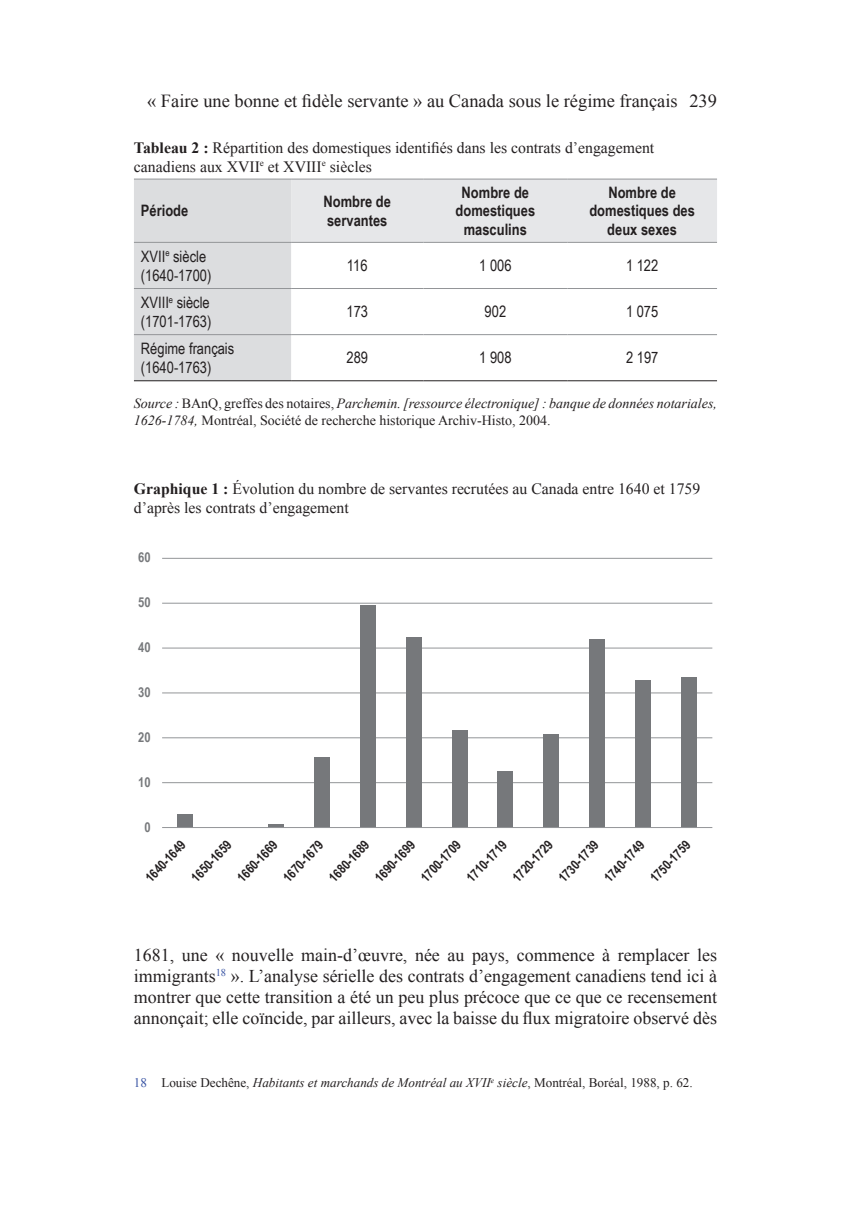
<style>
.page{position:relative;width:851px;height:1229px;background:#fff}
.page>*{position:absolute;margin:0;border:0;box-sizing:border-box;transform-origin:0 0}
.t1{font:18.38px "Times New Roman";color:#231f20}
.t2{font:17.85px/21px "Times New Roman";color:#231f20;text-align:justify}
.t3{font:15.75px/18.9px "Times New Roman";color:#231f20}
.t4{font:15.75px/18.9px "Arial Narrow";color:#231f20}
.t5{font:700 15.75px/18.9px "Arial Narrow";color:#231f20;text-align:center}
.t6{font:14px/16.8px "Times New Roman";color:#231f20}
.t7{font:700 13.65px "Arial Narrow";color:#76787b}
.t8{font:700 13.12px "Arial Narrow";color:#231f20}
.t9{font:italic 13.12px "Times New Roman";color:#231f20}
.s1{font-weight:700}
.s2{font-style:italic}
.s3{font-style:normal;color:#3853a3}
.s4{font-style:normal}
</style>
<div class="page">
<svg style="left:134px;top:180px;width:583px;height:200px"></svg>
<hr style="left:134px;top:380px;width:157px;height:1px;background:#231f20">
<hr style="left:291px;top:380px;width:132px;height:1px;background:#231f20">
<hr style="left:423px;top:380px;width:144px;height:1px;background:#231f20">
<hr style="left:567px;top:380px;width:150px;height:1px;background:#231f20">
<hr style="left:134px;top:242px;width:157px;height:1px;background:#939598">
<hr style="left:291px;top:242px;width:132px;height:1px;background:#939598">
<hr style="left:423px;top:242px;width:144px;height:1px;background:#939598">
<hr style="left:567px;top:242px;width:150px;height:1px;background:#939598">
<hr style="left:134px;top:288px;width:157px;height:1px;background:#939598">
<hr style="left:291px;top:288px;width:132px;height:1px;background:#939598">
<hr style="left:423px;top:288px;width:144px;height:1px;background:#939598">
<hr style="left:567px;top:288px;width:150px;height:1px;background:#939598">
<hr style="left:134px;top:334px;width:157px;height:1px;background:#939598">
<hr style="left:291px;top:334px;width:132px;height:1px;background:#939598">
<hr style="left:423px;top:334px;width:144px;height:1px;background:#939598">
<hr style="left:567px;top:334px;width:150px;height:1px;background:#939598">
<hr style="left:134px;top:179px;width:157px;height:1px;background:#939598">
<hr style="left:291px;top:179px;width:132px;height:1px;background:#939598">
<hr style="left:423px;top:179px;width:144px;height:1px;background:#939598">
<hr style="left:567px;top:179px;width:150px;height:1px;background:#939598">
<hr style="left:162px;top:782px;width:550px;height:1px;background:#939598">
<hr style="left:162px;top:737px;width:550px;height:1px;background:#939598">
<hr style="left:162px;top:692px;width:550px;height:1px;background:#939598">
<hr style="left:162px;top:647px;width:550px;height:1px;background:#939598">
<hr style="left:162px;top:603px;width:550px;height:1px;background:#939598">
<hr style="left:162px;top:558px;width:550px;height:1px;background:#939598">
<div style="left:177px;top:814px;width:15px;height:13px;background:#76787b"></div>
<hr style="left:269px;top:824px;width:15px;height:3px;background:#76787b">
<div style="left:314px;top:757px;width:15px;height:70px;background:#76787b"></div>
<div style="left:360px;top:605px;width:15px;height:222px;background:#76787b"></div>
<div style="left:406px;top:637px;width:15px;height:190px;background:#76787b"></div>
<div style="left:452px;top:730px;width:15px;height:97px;background:#76787b"></div>
<div style="left:497px;top:770px;width:16px;height:57px;background:#76787b"></div>
<div style="left:543px;top:734px;width:15px;height:93px;background:#76787b"></div>
<div style="left:589px;top:639px;width:15px;height:188px;background:#76787b"></div>
<div style="left:635px;top:680px;width:15px;height:147px;background:#76787b"></div>
<div style="left:681px;top:677px;width:15px;height:150px;background:#76787b"></div>
<hr style="left:162px;top:827px;width:550px;height:1px;background:#939598">
<p class="t1" style="left:147px;top:89px;width:532px">« Faire une bonne et fidèle servante » au Canada sous le régime français</p>
<p class="t3" style="left:134px;top:138px;width:522px"><span class="s1">Tableau 2 :</span> Répartition des domestiques identifiés dans les contrats d’engagement canadiens aux XVII<sup>e</sup> et XVIII<sup>e</sup> siècles</p>
<p class="t5" style="left:141px;top:201px;width:49px">Période</p>
<p class="t5" style="left:323px;top:191px;width:69px;text-align:left">Nombre de servantes</p>
<p class="t5" style="left:455px;top:182px;width:81px">Nombre de domestiques masculins</p>
<p class="t5" style="left:589px;top:182px;width:107px">Nombre de domestiques des deux sexes</p>
<p class="t4" style="left:141px;top:246px;width:72px">XVII<sup>e</sup> siècle (1640-1700)</p>
<p class="t4" style="left:347px;top:255px;width:22px">116</p>
<p class="t4" style="left:479px;top:255px;width:34px">1 006</p>
<p class="t4" style="left:626px;top:255px;width:34px">1 122</p>
<p class="t4" style="left:141px;top:292px;width:72px">XVIII<sup>e</sup> siècle (1701-1763)</p>
<p class="t4" style="left:346px;top:302px;width:23px">173</p>
<p class="t4" style="left:484px;top:302px;width:23px">902</p>
<p class="t4" style="left:626px;top:302px;width:34px">1 075</p>
<p class="t4" style="left:141px;top:338px;width:95px">Régime français (1640-1763)</p>
<p class="t4" style="left:346px;top:348px;width:23px">289</p>
<p class="t4" style="left:479px;top:348px;width:34px">1 908</p>
<p class="t4" style="left:626px;top:348px;width:34px">2 197</p>
<p class="t6" style="left:134px;top:394px;width:584px"><span class="s2">Source :</span> BAnQ, greffes des notaires, <span class="s2">Parchemin. [ressource électronique] : banque de données notariales,<br>1626-1784,</span> Montréal, Société de recherche historique Archiv-Histo, 2004.</p>
<p class="t1" style="left:689px;top:89px;width:29px">239</p>
<p class="t3" style="left:134px;top:479px;width:568px"><span class="s1">Graphique 1 :</span> Évolution du nombre de servantes recrutées au Canada entre 1640 et 1759 d’après les contrats d’engagement</p>
<p class="t7" style="left:138px;top:547px;width:14px">60</p>
<p class="t7" style="left:138px;top:592px;width:14px">50</p>
<p class="t7" style="left:138px;top:637px;width:14px">40</p>
<p class="t7" style="left:138px;top:682px;width:14px">30</p>
<p class="t7" style="left:138px;top:727px;width:14px">20</p>
<p class="t7" style="left:138px;top:772px;width:14px">10</p>
<p class="t7" style="left:144px;top:817px;width:8px">0</p>
<p class="t8" style="left:141px;top:873px;width:53px;rotate:-47deg">1640-1649</p>
<p class="t8" style="left:186px;top:873px;width:53px;rotate:-47deg">1650-1659</p>
<p class="t8" style="left:232px;top:873px;width:53px;rotate:-47deg">1660-1669</p>
<p class="t8" style="left:278px;top:873px;width:53px;rotate:-47deg">1670-1679</p>
<p class="t8" style="left:324px;top:873px;width:53px;rotate:-47deg">1680-1689</p>
<p class="t8" style="left:370px;top:873px;width:53px;rotate:-47deg">1690-1699</p>
<p class="t8" style="left:416px;top:873px;width:53px;rotate:-47deg">1700-1709</p>
<p class="t8" style="left:462px;top:873px;width:53px;rotate:-47deg">1710-1719</p>
<p class="t8" style="left:507px;top:873px;width:53px;rotate:-47deg">1720-1729</p>
<p class="t8" style="left:553px;top:873px;width:53px;rotate:-47deg">1730-1739</p>
<p class="t8" style="left:599px;top:873px;width:53px;rotate:-47deg">1740-1749</p>
<p class="t8" style="left:645px;top:873px;width:53px;rotate:-47deg">1750-1759</p>
<p class="t2" style="left:134px;top:944px;width:584px">1681, une « nouvelle main-d’œuvre, née au pays, commence à remplacer les immigrants<sup>18</sup> ». L’analyse sérielle des contrats d’engagement canadiens tend ici à montrer que cette transition a été un peu plus précoce que ce que ce recensement annonçait; elle coïncide, par ailleurs, avec la baisse du flux migratoire observé dès</p>
<p class="t9" style="left:134px;top:1073px;width:560px"><span class="s3">18</span> <span class="s4">Louise Dechêne,</span> Habitants et marchands de Montréal au XVII<sup>e</sup> siècle<span class="s4">, Montréal, Boréal, 1988, p. 62.</span></p>
</div>
